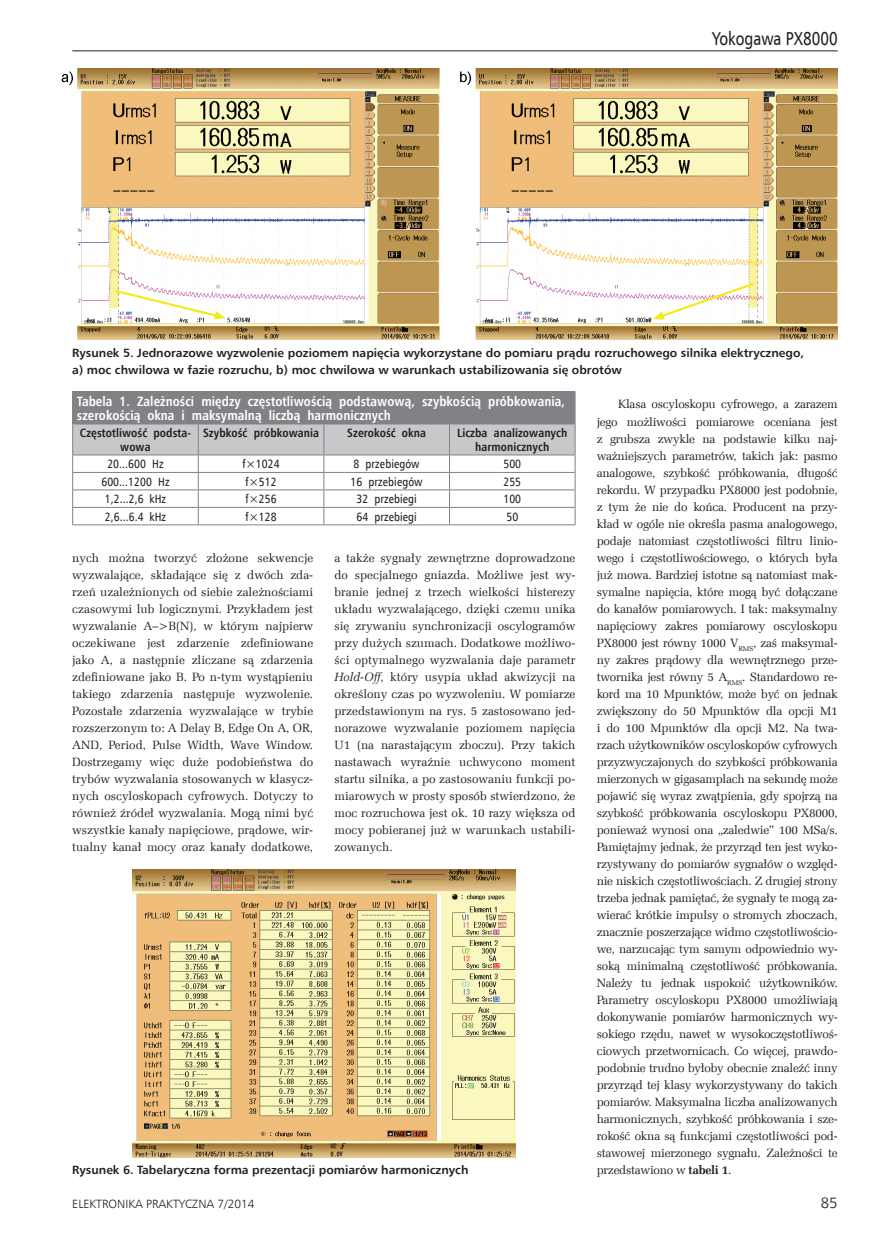
<style>
.page{position:relative;width:893px;height:1234px;background:#fff}
.page>*{position:absolute;margin:0;border:0;box-sizing:border-box;transform-origin:0 0}
.t1{font:18.75px "Humnst 777 EU";color:#231f20;scale:.8 1}
.t2{font:15px "Humnst 777 Lt EU";color:#231f20}
._8_Tabela_Tytul{font:700 13.5px/13.5px "Humnst 777 Cn EU";letter-spacing:.005em;color:#fff}
._1_Body{font:12px/17px "Zapf Ellipt EU";color:#231f20;text-align:justify}
._4_Podpis{font:700 12px/17px "Humnst 777 EU";color:#231f20}
._7_Tabela{font:12px "Humnst 777 Cn EU";letter-spacing:.005em;color:#231f20}
._7_Tabela-2{font:700 12px/13.5px "Humnst 777 Cn EU";letter-spacing:.005em;color:#231f20;text-align:center}
.t3{font:12px "Humnst 777 Lt EU";color:#231f20}
.s1{font-style:italic}
.s2{font-weight:700}
</style>
<div class="page">
<div style="left:73px;top:392px;width:502px;height:32px;background:#808285"></div>
<hr style="left:72px;top:391px;width:126px;height:1px;background:#808285">
<hr style="left:72px;top:392px;width:1px;height:31px;background:#808285">
<hr style="left:198px;top:391px;width:126px;height:1px;background:#808285">
<hr style="left:324px;top:391px;width:125px;height:1px;background:#808285">
<hr style="left:449px;top:391px;width:126px;height:1px;background:#808285">
<hr style="left:575px;top:392px;width:1px;height:31px;background:#808285">
<hr style="left:72px;top:423px;width:126px;height:1px;background:#808285">
<svg style="left:72px;top:424px;width:504px;height:100px"></svg>
<hr style="left:72px;top:524px;width:126px;height:1px;background:#808285">
<hr style="left:198px;top:524px;width:126px;height:1px;background:#808285">
<hr style="left:324px;top:524px;width:125px;height:1px;background:#808285">
<hr style="left:449px;top:524px;width:126px;height:1px;background:#808285">
<img style="left:61px;top:68px;width:777px;height:271px">
<img style="left:132px;top:869px;width:384px;height:288px">
<hr style="left:72px;top:51px;width:766px;height:1px;background:#231f20">
<p class="t1" style="left:712px;top:27px;width:158px">Yokogawa PX8000</p>
<p class="_4_Podpis" style="left:72px;top:344px;width:733px">Rysunek 5. Jednorazowe wyzwolenie poziomem napięcia wykorzystane do pomiaru prądu rozruchowego silnika elektrycznego, a) moc chwilowa w fazie rozruchu, b) moc chwilowa w warunkach ustabilizowania się obrotów</p>
<p class="_8_Tabela_Tytul" style="left:77px;top:394px;width:490px">Tabela 1. Zależności między częstotliwością podstawową, szybkością próbkowania, szerokością okna i maksymalną liczbą harmonicznych</p>
<p class="_7_Tabela-2" style="left:80px;top:426px;width:113px">Częstotliwość podsta&shy;wowa</p>
<p class="_7_Tabela-2" style="left:203px;top:426px;width:117px">Szybkość próbkowania</p>
<p class="_7_Tabela-2" style="left:347px;top:426px;width:80px">Szerokość okna</p>
<p class="_7_Tabela-2" style="left:457px;top:426px;width:112px">Liczba analizowanych harmonicznych</p>
<p class="_7_Tabela" style="left:107px;top:456px;width:58px">20...600 Hz</p>
<p class="_7_Tabela" style="left:243px;top:456px;width:39px">f×1024</p>
<p class="_7_Tabela" style="left:354px;top:456px;width:68px">8 przebiegów</p>
<p class="_7_Tabela" style="left:503px;top:456px;width:19px">500</p>
<p class="_7_Tabela" style="left:101px;top:474px;width:70px">600...1200 Hz</p>
<p class="_7_Tabela" style="left:246px;top:474px;width:33px">f×512</p>
<p class="_7_Tabela" style="left:351px;top:474px;width:74px">16 przebiegów</p>
<p class="_7_Tabela" style="left:503px;top:474px;width:19px">255</p>
<p class="_7_Tabela" style="left:105px;top:491px;width:63px">1,2...2,6 kHz</p>
<p class="_7_Tabela" style="left:246px;top:491px;width:33px">f×256</p>
<p class="_7_Tabela" style="left:356px;top:491px;width:62px">32 przebiegi</p>
<p class="_7_Tabela" style="left:503px;top:491px;width:19px">100</p>
<p class="_7_Tabela" style="left:105px;top:509px;width:63px">2,6...6.4 kHz</p>
<p class="_7_Tabela" style="left:246px;top:509px;width:33px">f×128</p>
<p class="_7_Tabela" style="left:356px;top:509px;width:62px">64 przebiegi</p>
<p class="_7_Tabela" style="left:506px;top:509px;width:13px">50</p>
<p class="_1_Body" style="left:72px;top:549px;width:242px">nych można tworzyć złożone sekwencje wyzwalające, składające się z dwóch zda&shy;rzeń uzależnionych od siebie zależnościami czasowymi lub logicznymi. Przykładem jest wyzwalanie A–&gt;B(N), w którym najpierw oczekiwane jest zdarzenie zdefiniowane jako A, a następnie zliczane są zdarzenia zdefiniowane jako B. Po n-tym wystąpieniu takiego zdarzenia następuje wyzwolenie.<br>Pozostałe zdarzenia wyzwalające w trybie rozszerzonym to: A Delay B, Edge On A, OR, AND, Period, Pulse Width, Wave Window.<br>Dostrzegamy więc duże podobieństwa do trybów wyzwalania stosowanych w klasycz&shy;nych oscyloskopach cyfrowych. Dotyczy to również źródeł wyzwalania. Mogą nimi być wszystkie kanały napięciowe, prądowe, wir&shy;tualny kanał mocy oraz kanały dodatkowe,</p>
<p class="_1_Body" style="left:334px;top:549px;width:242px">a także sygnały zewnętrzne doprowadzone do specjalnego gniazda. Możliwe jest wy&shy;branie jednej z trzech wielkości histerezy układu wyzwalającego, dzięki czemu unika się zrywaniu synchronizacji oscylogramów przy dużych szumach. Dodatkowe możliwo&shy;ści optymalnego wyzwalania daje parametr <span class="s1">Hold-Off</span>, który usypia układ akwizycji na określony czas po wyzwoleniu. W pomiarze przedstawionym na rys. 5 zastosowano jed&shy;norazowe wyzwalanie poziomem napięcia U1 (na narastającym zboczu). Przy takich nastawach wyraźnie uchwycono moment startu silnika, a po zastosowaniu funkcji po&shy;miarowych w prosty sposób stwierdzono, że moc rozruchowa jest ok. 10 razy większa od mocy pobieranej już w warunkach ustabili&shy;zowanych.</p>
<p class="_4_Podpis" style="left:72px;top:1161px;width:398px">Rysunek 6. Tabelaryczna forma prezentacji pomiarów harmonicznych</p>
<p class="_1_Body" style="left:597px;top:396px;width:242px;text-indent:21px">Klasa oscyloskopu cyfrowego, a zarazem jego możliwości pomiarowe oceniana jest z grubsza zwykle na podstawie kilku naj&shy;ważniejszych parametrów, takich jak: pasmo analogowe, szybkość próbkowania, długość rekordu. W przypadku PX8000 jest podobnie, z tym że nie do końca. Producent na przy&shy;kład w ogóle nie określa pasma analogowego, podaje natomiast częstotliwości filtru linio&shy;wego i częstotliwościowego, o których była już mowa. Bardziej istotne są natomiast mak&shy;symalne napięcia, które mogą być dołączane do kanałów pomiarowych. I tak: maksymalny napięciowy zakres pomiarowy oscyloskopu PX8000 jest równy 1000 V<sub>RMS</sub>, zaś maksymal&shy;ny zakres prądowy dla wewnętrznego prze&shy;twornika jest równy 5 A<sub>RMS</sub>. Standardowo re&shy;kord ma 10 Mpunktów, może być on jednak zwiększony do 50 Mpunktów dla opcji M1 i do 100 Mpunktów dla opcji M2. Na twa&shy;rzach użytkowników oscyloskopów cyfrowych przyzwyczajonych do szybkości próbkowania mierzonych w gigasamplach na sekundę może pojawić się wyraz zwątpienia, gdy spojrzą na szybkość próbkowania oscyloskopu PX8000, ponieważ wynosi ona „zaledwie” 100 MSa/s.<br>Pamiętajmy jednak, że przyrząd ten jest wyko&shy;rzystywany do pomiarów sygnałów o względ&shy;nie niskich częstotliwościach. Z drugiej strony trzeba jednak pamiętać, że sygnały te mogą za&shy;wierać krótkie impulsy o stromych zboczach, znacznie poszerzające widmo częstotliwościo&shy;we, narzucając tym samym odpowiednio wy&shy;soką minimalną częstotliwość próbkowania.<br>Należy tu jednak uspokoić użytkowników.<br>Parametry oscyloskopu PX8000 umożliwiają dokonywanie pomiarów harmonicznych wy&shy;sokiego rzędu, nawet w wysokoczęstotliwoś&shy;ciowych przetwornicach. Co więcej, prawdo&shy;podobnie trudno byłoby obecnie znaleźć inny przyrząd tej klasy wykorzystywany do takich pomiarów. Maksymalna liczba analizowanych harmonicznych, szybkość próbkowania i sze&shy;rokość okna są funkcjami częstotliwości pod&shy;stawowej mierzonego sygnału. Zależności te przedstawiono w <span class="s2">tabeli 1</span>.</p>
<p class="t3" style="left:72px;top:1196px;width:184px">ELEKTRONIKA PRAKTYCZNA 7/2014</p>
<p class="t2" style="left:821px;top:1193px;width:18px">85</p>
</div>
